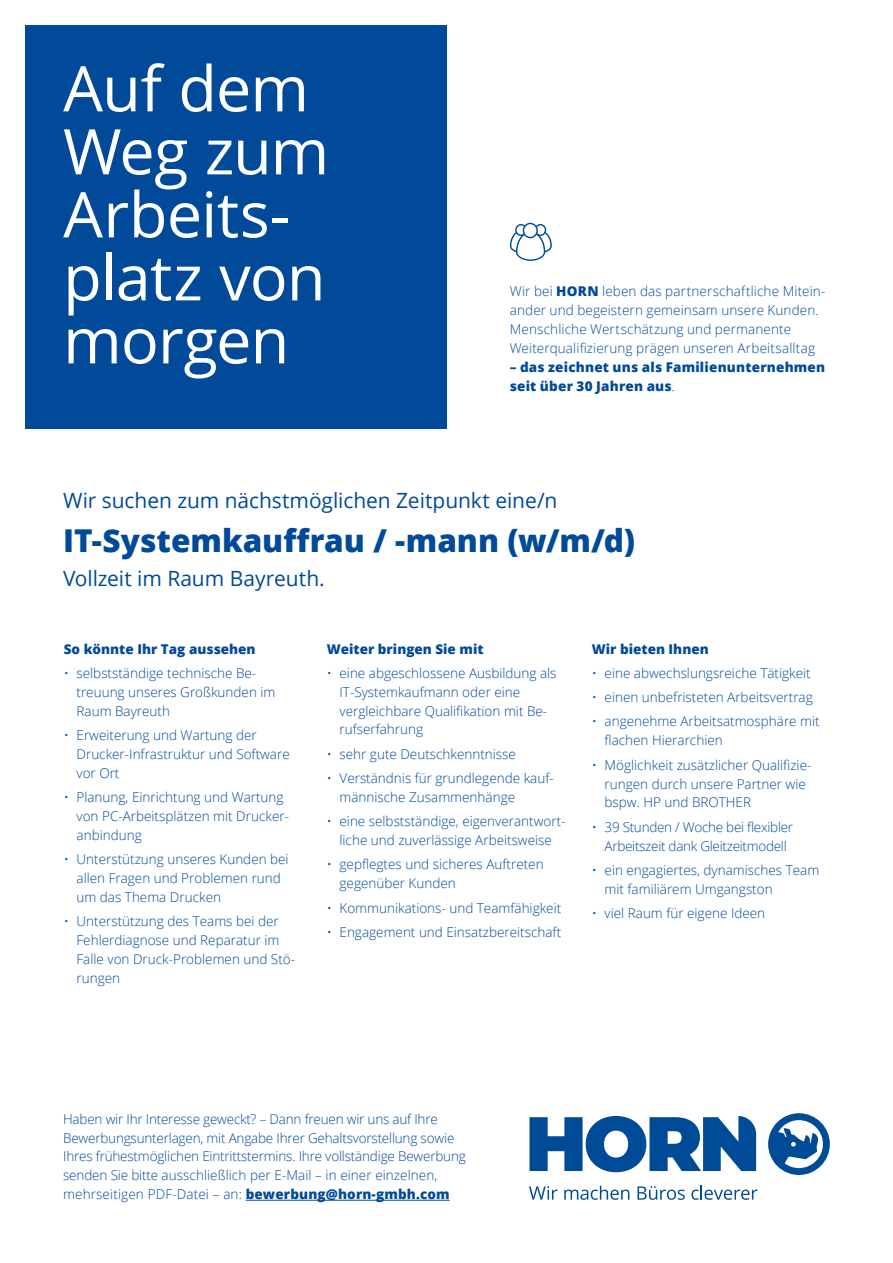
<style>
.page{position:relative;width:893px;height:1263px;background:#fff}
.page>*{position:absolute;margin:0;border:0;box-sizing:border-box;transform-origin:0 0}
.t1{font:63px/63px "Open Sans";letter-spacing:-.015em;color:#fff}
.t2{font:800 31.5px "Open Sans";color:#004a99}
.t3{font:21px "Open Sans";letter-spacing:-.005em;color:#004a99}
.t4{font:300 13.5px/18.9px "Open Sans";color:#004a99}
.t5{font:800 13.5px/18.9px "Open Sans";letter-spacing:.005em;color:#004a99}
.t6{font:300 13.5px/18.9px "Open Sans";letter-spacing:-.02em;color:#004a99;text-align:center}
.s1{font-weight:800}
.s2{font-weight:300}
</style>
<div class="page">
<svg style="left:510px;top:223px;width:42px;height:38px"></svg>
<svg style="left:529px;top:1186px;width:29px;height:14px"></svg>
<svg style="left:564px;top:1185px;width:65px;height:15px"></svg>
<svg style="left:637px;top:1186px;width:48px;height:14px"></svg>
<svg style="left:691px;top:1185px;width:67px;height:15px"></svg>
<svg style="left:768px;top:1113px;width:62px;height:62px"></svg>
<svg style="left:529px;top:1116px;width:227px;height:56px"></svg>
<div style="left:25px;top:25px;width:421px;height:404px;background:#004a99"></div>
<hr style="left:246px;top:1200px;width:204px;height:1px;background:#004a99">
<h1 class="t1" style="left:63px;top:55px;width:268px">Auf dem<br>Weg zum<br>Arbeits&shy;platz von morgen</h1>
<p class="t4" style="left:510px;top:282px;width:317px">Wir bei <span class="s1">HORN</span> leben das partnerschaftliche Mitein&shy;ander und begeistern gemeinsam unsere Kunden.<br>Menschliche Wertschätzung und permanente Weiter-qualifizierung prägen unseren Arbeitsalltag</p>
<p class="t5" style="left:510px;top:357px;width:317px">– das zeichnet uns als Familienunternehmen seit über 30 Jahren aus<span class="s2">.</span></p>
<h3 class="t3" style="left:63px;top:486px;width:496px">Wir suchen zum nächstmöglichen Zeitpunkt eine/n</h3>
<h2 class="t2" style="left:63px;top:517px;width:573px">IT-Systemkauffrau / -mann (w/m/d)</h2>
<h3 class="t3" style="left:63px;top:564px;width:263px">Vollzeit im Raum Bayreuth.</h3>
<p class="t5" style="left:64px;top:638px;width:193px">So könnte Ihr Tag aussehen</p>
<p class="t4" style="left:77px;top:663px;width:200px;text-indent:-13px">• selbstständige technische Be&shy;treuung unseres Großkunden im<br>Raum Bayreuth</p>
<p class="t4" style="left:77px;top:725px;width:215px;text-indent:-13px">• Erweiterung und Wartung der<br>Drucker-Infrastruktur und Software vor Ort</p>
<p class="t4" style="left:77px;top:787px;width:214px;text-indent:-13px">• Planung, Einrichtung und Wartung von PC-Arbeitsplätzen mit Drucker&shy;anbindung</p>
<p class="t4" style="left:77px;top:849px;width:214px;text-indent:-13px">• Unterstützung unseres Kunden bei allen Fragen und Problemen rund um das Thema Drucken</p>
<p class="t4" style="left:77px;top:911px;width:220px;text-indent:-13px">• Unterstützung des Teams bei der<br>Fehlerdiagnose und Reparatur im<br>Falle von Druck-Problemen und Stö&shy;rungen</p>
<p class="t5" style="left:327px;top:638px;width:158px">Weiter bringen Sie mit</p>
<p class="t4" style="left:340px;top:663px;width:219px;text-indent:-13px">• eine abgeschlossene Ausbildung als<br>IT-Systemkaufmann oder eine vergleichbare Qualifikation mit Be&shy;rufserfahrung</p>
<p class="t4" style="left:327px;top:744px;width:191px">• sehr gute Deutschkenntnisse</p>
<p class="t4" style="left:340px;top:768px;width:216px;text-indent:-13px">• Verständnis für grundlegende kauf&shy;männische Zusammenhänge</p>
<p class="t4" style="left:327px;top:811px;width:240px;text-align:center">• eine selbstständige, eigenverantwort&shy;liche und zuverlässige Arbeitsweise</p>
<p class="t4" style="left:340px;top:855px;width:206px;text-indent:-13px">• gepflegtes und sicheres Auftreten gegenüber Kunden</p>
<p class="t4" style="left:327px;top:898px;width:236px">• Kommunikations- und Teamfähigkeit</p>
<p class="t4" style="left:327px;top:922px;width:236px">• Engagement und Einsatzbereitschaft</p>
<p class="t5" style="left:592px;top:638px;width:118px">Wir bieten Ihnen</p>
<p class="t4" style="left:592px;top:663px;width:220px">• eine abwechslungsreiche Tätigkeit</p>
<p class="t4" style="left:592px;top:687px;width:222px">• einen unbefristeten Arbeitsvertrag</p>
<p class="t4" style="left:605px;top:712px;width:217px;text-indent:-13px">• angenehme Arbeitsatmosphäre mit flachen Hierarchien</p>
<p class="t4" style="left:605px;top:755px;width:208px;text-indent:-13px">• Möglichkeit zusätzlicher Qualifizie&shy;rungen durch unsere Partner wie bspw. HP und BROTHER</p>
<p class="t6" style="left:592px;top:817px;width:203px">• 39 Stunden / Woche bei flexibler<br>Arbeitszeit dank Gleitzeitmodell</p>
<p class="t4" style="left:605px;top:860px;width:216px;text-indent:-13px">• ein engagiertes, dynamisches Team mit familiärem Umgangston</p>
<p class="t4" style="left:592px;top:903px;width:175px">• viel Raum für eigene Ideen</p>
<p class="t4" style="left:63px;top:1109px;width:404px">Haben wir Ihr Interesse geweckt? – Dann freuen wir uns auf Ihre Bewerbungsunterlagen, mit Angabe Ihrer Gehaltsvorstellung sowie Ihres frühestmöglichen Eintrittstermins. Ihre vollständige Bewerbung senden Sie bitte ausschließlich per E-Mail – in einer einzelnen, mehrseitigen PDF-Datei – an: <span class="s1">bewerbung@horn-gmbh.com</span></p>
</div>
